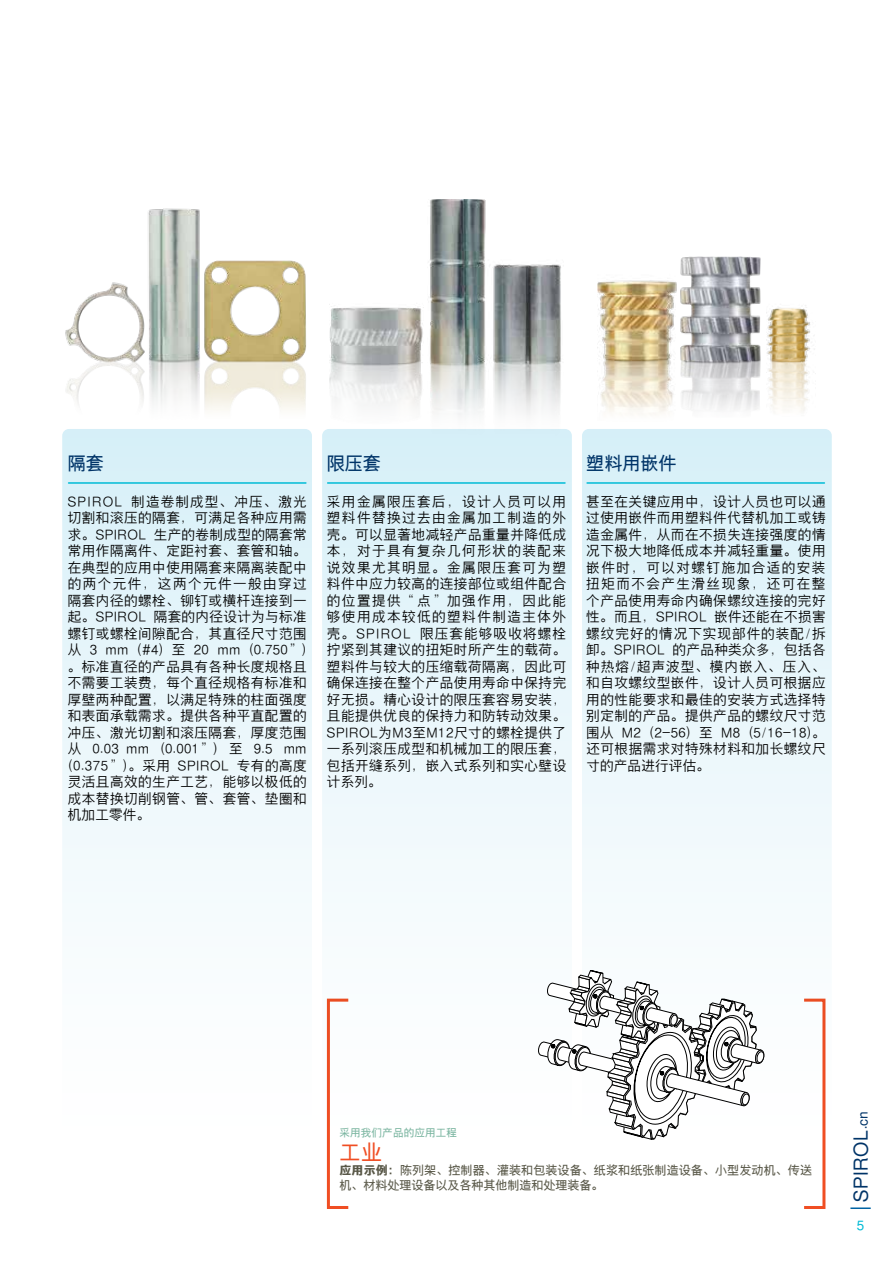
<style>
.page{position:relative;width:893px;height:1263px;background:#fff}
.page>*{position:absolute;margin:0;border:0;box-sizing:border-box;transform-origin:0 0}
.t1{font:21px "Tensentype Jia Li Zhong Hei GB18030";color:#f04e23}
.t2{font:19.5px "Tensentype Jia Li Zhong Hei GB18030";letter-spacing:.02em;color:#003468}
.t3{font:18px "Tensentype Jia Li Zhong Hei GB18030";color:#003468}
.t4{font:13.5px/16.5px "Tensentype Jia Li Xi Hei GB18030";letter-spacing:.045em;color:#000;text-align:justify}
.t5{font:13.5px "Tensentype Jia Li Zhong Hei GB18030";color:#00bbd6}
.t6{font:12px/15px "Tensentype Jia Li Zhong Hei GB18030";letter-spacing:.01em;color:#585747}
.t7{font:10.5px "Tensentype Jia Li Zhong Hei GB18030";letter-spacing:.02em;color:#7ab5a0}
.s1{font-family:"Tensentype Jia Li Cu Hei GB18030"}
.s2{font-size:13.5px}
</style>
<div class="page">
<div style="left:62px;top:429px;width:250px;height:702px;background:#f5fbfd;border-radius:7px"></div>
<div style="left:322px;top:429px;width:250px;height:702px;background:linear-gradient(to bottom,#d8f0f8,#fff);border-radius:7px"></div>
<div style="left:582px;top:429px;width:250px;height:702px;background:linear-gradient(to bottom,#d8f0f8,#fff);border-radius:7px"></div>
<div style="left:803px;top:999px;width:22px;height:210px;border:3px solid #f04e23"></div>
<div style="left:327px;top:999px;width:23px;height:210px;border:3px solid #f04e23"></div>
<hr style="left:328px;top:482px;width:237px;height:2px;background:#00bbd6">
<hr style="left:587px;top:482px;width:237px;height:2px;background:#00bbd6">
<svg style="left:538px;top:970px;width:226px;height:170px"></svg>
<img style="left:62px;top:208px;width:250px;height:474px">
<img style="left:330px;top:307px;width:94px;height:160px">
<img style="left:427px;top:199px;width:136px;height:268px">
<img style="left:766px;top:305px;width:50px;height:157px">
<img style="left:597px;top:280px;width:79px;height:135px">
<img style="left:680px;top:256px;width:81px;height:154px">
<hr style="left:850px;top:1207px;width:21px;height:2px;background:#0063a4">
<h3 class="t3" style="left:68px;top:451px;width:37px">隔套</h3>
<p class="t4" style="left:68px;top:492px;width:240px">SPIROL 制造卷制成型、冲压、激光切割和滚压的隔套，可满足各种应用需求。SPIROL 生产的卷制成型的隔套常常用作隔离件、定距衬套、套管和轴。在典型的应用中使用隔套来隔离装配中的两个元件，这两个元件一般由穿过隔套内径的螺栓、铆钉或横杆连接到一起。SPIROL 隔套的内径设计为与标准螺钉或螺栓间隙配合，其直径尺寸范围从 3 mm (#4) 至 20 mm (0.750”)。标准直径的产品具有各种长度规格且不需要工装费，每个直径规格有标准和厚壁两种配置，以满足特殊的柱面强度和表面承载需求。提供各种平直配置的冲压、激光切割和滚压隔套，厚度范围从 0.03 mm (0.001”) 至 9.5 mm (0.375”)。采用 SPIROL 专有的高度灵活且高效的生产工艺，能够以极低的成本替换切削钢管、管、套管、垫圈和机加工零件。</p>
<h3 class="t3" style="left:327px;top:451px;width:55px">限压套</h3>
<h3 class="t3" style="left:586px;top:451px;width:91px">塑料用嵌件</h3>
<p class="t4" style="left:586px;top:492px;width:241px">甚至在关键应用中，设计人员也可以通过使用嵌件而用塑料件代替机加工或铸造金属件，从而在不损失连接强度的情况下极大地降低成本并减轻重量。使用嵌件时，可以对螺钉施加合适的安装扭矩而不会产生滑丝现象，还可在整个产品使用寿命内确保螺纹连接的完好性。而且，SPIROL 嵌件还能在不损害螺纹完好的情况下实现部件的装配/拆卸。SPIROL 的产品种类众多，包括各种热熔/超声波型、模内嵌入、压入、和自攻螺纹型嵌件，设计人员可根据应用的性能要求和最佳的安装方式选择特别定制的产品。提供产品的螺纹尺寸范围从 M2 (2-56) 至 M8 (5/16-18)。还可根据需求对特殊材料和加长螺纹尺寸的产品进行评估。</p>
<p class="t4" style="left:327px;top:492px;width:241px">采用金属限压套后，设计人员可以用塑料件替换过去由金属加工制造的外壳。可以显著地减轻产品重量并降低成本，对于具有复杂几何形状的装配来说效果尤其明显。金属限压套可为塑料件中应力较高的连接部位或组件配合的位置提供“点”加强作用，因此能够使用成本较低的塑料件制造主体外壳。SPIROL 限压套能够吸收将螺栓拧紧到其建议的扭矩时所产生的载荷。塑料件与较大的压缩载荷隔离，因此可确保连接在整个产品使用寿命中保持完好无损。精心设计的限压套容易安装，且能提供优良的保持力和防转动效果。SPIROL为M3至M12尺寸的螺栓提供了一系列滚压成型和机械加工的限压套，包括开缝系列，嵌入式系列和实心壁设计系列。</p>
<p class="t7" style="left:339px;top:1126px;width:119px">采用我们产品的应用工程</p>
<h1 class="t1" style="left:339px;top:1138px;width:44px">工业</h1>
<p class="t6" style="left:339px;top:1162px;width:474px"><span class="s1">应用示例：</span>陈列架、控制器、灌装和包装设备、纸浆和纸张制造设备、小型发动机、传送机、材料处理设备以及各种其他制造和处理装备。</p>
<h2 class="t2" style="left:848px;top:1201px;width:92px;rotate:-90deg">SPIROL<span class="s2">.cn</span></h2>
<p class="t5" style="left:857px;top:1216px;width:9px">5</p>
</div>
